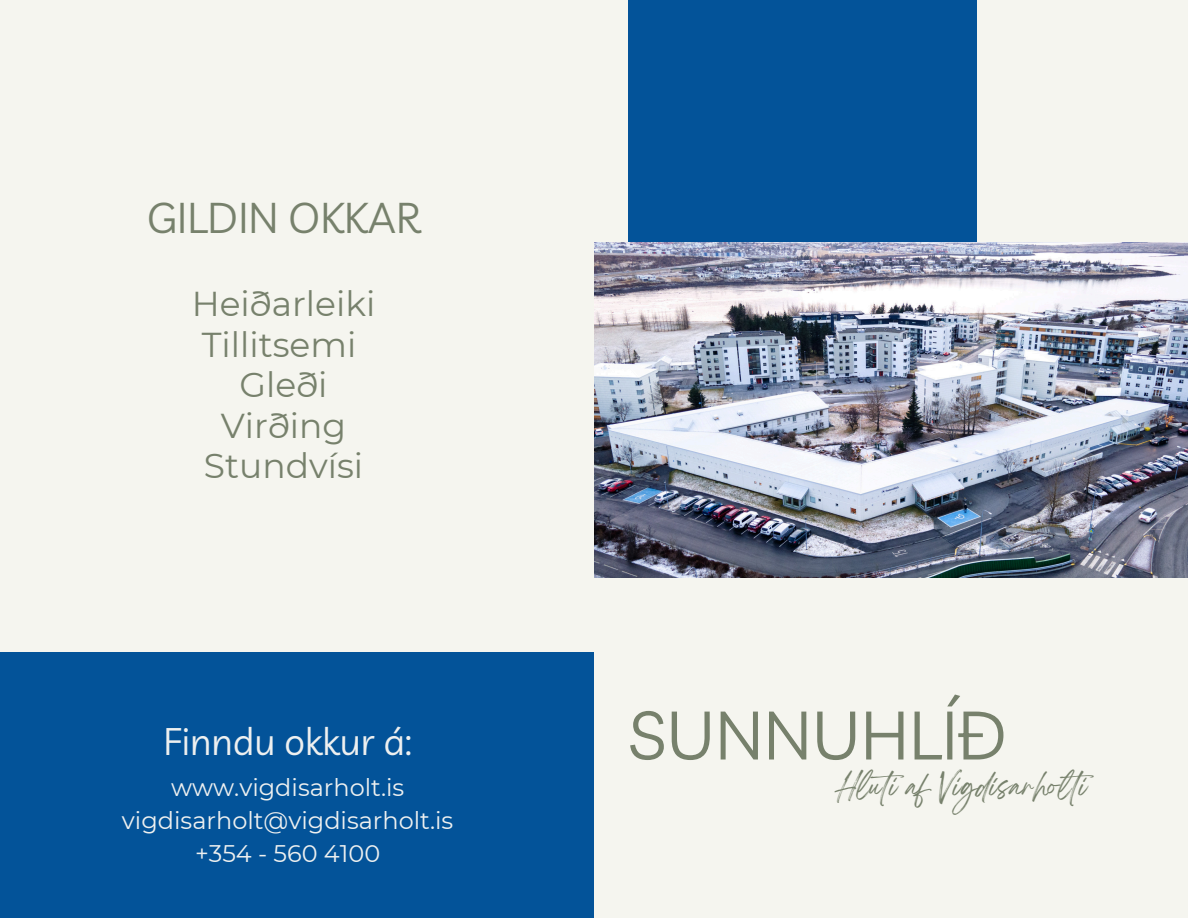
<style>
.page{position:relative;width:1188px;height:918px;background:#f5f5ef}
.page>*{position:absolute;margin:0;border:0;box-sizing:border-box;transform-origin:0 0}
.t1{font:67.5px "Livvic";color:#77816c}
.t2{font:42px "Livvic";color:#77816c}
.t3{font:37.5px "Livvic";color:#eef0f0}
.t4{font:34.5px/40.5px "Montserrat";color:#77816c;text-align:center}
.t5{font:24px "Montserrat";color:#eef0f0}
.t6{font:24px "Breathing";color:#77816c}
</style>
<div class="page">
<div style="left:628px;top:0;width:348px;height:502px;background:#035399"></div>
<div style="left:0;top:652px;width:594px;height:266px;background:#035399"></div>
<img style="left:594px;top:243px;width:594px;height:334px">
<p class="t2" style="left:147px;top:190px;width:275px">GILDIN OKKAR</p>
<h1 class="t4" style="left:192px;top:284px;width:185px">Heiðarleiki<br>Tillitsemi<br>Gleði<br>Virðing<br>Stundvísi</h1>
<p class="t3" style="left:164px;top:717px;width:250px">Finndu okkur á:</p>
<h3 class="t5" style="left:171px;top:773px;width:235px">www.vigdisarholt.is</h3>
<p class="t5" style="left:122px;top:806px;width:333px">vigdisarholt@vigdisarholt.is</p>
<p class="t5" style="left:195px;top:839px;width:187px">+354 - 560 4100</p>
<h2 class="t1" style="left:628px;top:692px;width:381px">SUNNUHLÍÐ</h2>
<h3 class="t6" style="left:835px;top:779px;width:271px">Hluti af Vigdísarholti</h3>
</div>
